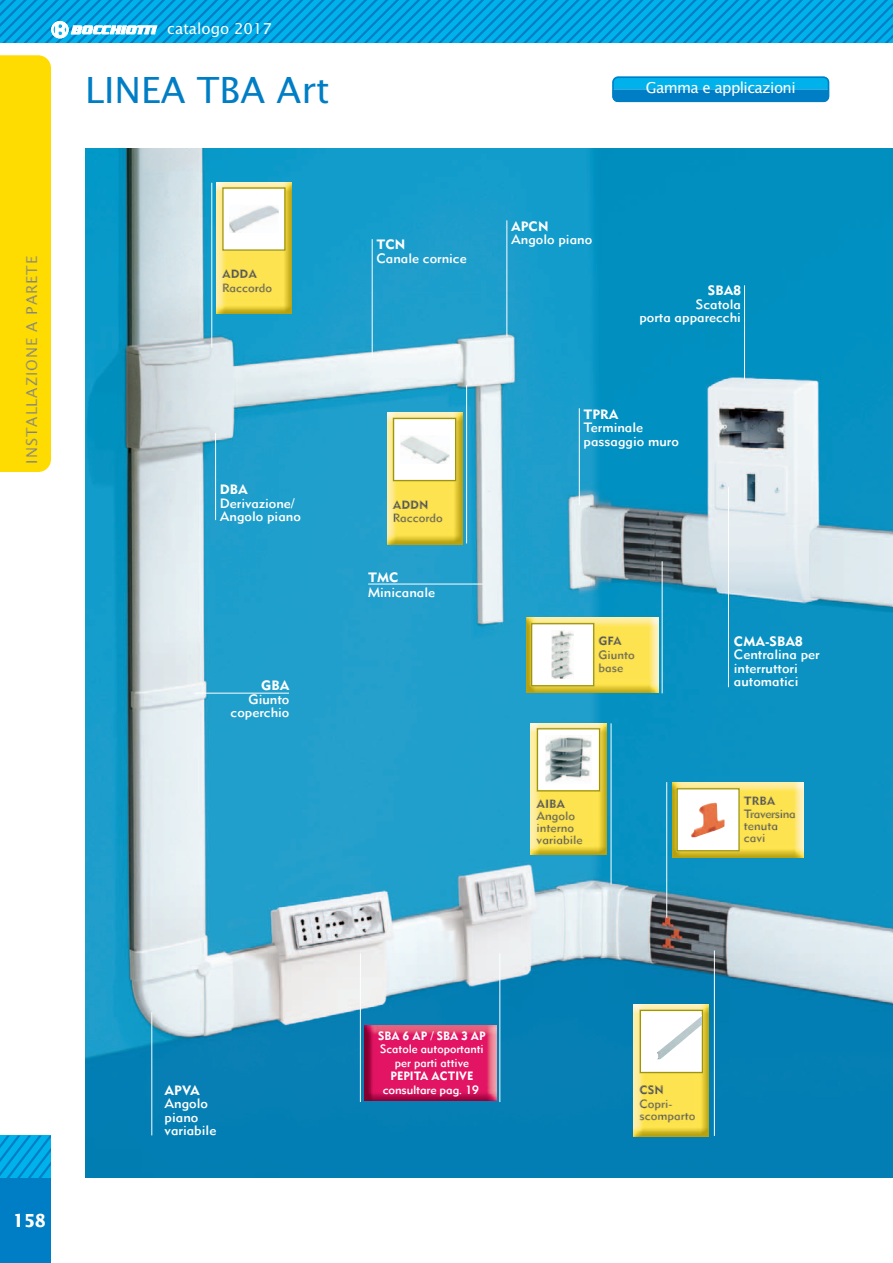
<style>
.page{position:relative;width:893px;height:1263px;background:#fff}
.page>*{position:absolute;margin:0;border:0;box-sizing:border-box;transform-origin:0 0}
.t1{font:36px "Lucida Sans";color:#007ec5}
.t2{font:700 18px "Lucida Sans Std";color:#fff;scale:.9 1}
.t3{font:15px "Lucida Sans";letter-spacing:.065em;color:#808285}
.t4{font:15px "Lucida Sans";letter-spacing:-.04em;color:#fff}
.t5{font:15px "Lucida Sans Std";letter-spacing:-.01em;color:#fff}
.t6{font:13.5px/13.5px "Metro Medium Two";color:#fff}
.t7{font:13.5px "Metro Black Two";color:#fff}
.t8{font:12px/12px "Metro Medium Two";color:#57585a}
.t9{font:12px/13.5px "Metro Medium Two";color:#fff;text-align:center;scale:.95 1}
.t10{font:12px "Metro Black Two";color:#fff;scale:.95 1}
.t11{font:12px "Metro Black Two";color:#57585a}
.t12{font:12px/12px "Metro Medium Two";letter-spacing:-.035em;color:#57585a}
.t13{font:12px "Metro Medium Two";color:#fff}
</style>
<div class="page">
<img style="left:85px;top:149px;width:807px;height:1029px">
<hr style="left:211px;top:183px;width:1px;height:165px;background:#fff">
<hr style="left:466px;top:385px;width:1px;height:158px;background:#fff">
<hr style="left:662px;top:561px;width:1px;height:132px;background:#fff">
<hr style="left:666px;top:782px;width:1px;height:136px;background:#fff">
<hr style="left:372px;top:239px;width:1px;height:118px;background:#fff">
<hr style="left:506px;top:220px;width:1px;height:117px;background:#fff">
<hr style="left:579px;top:408px;width:1px;height:97px;background:#fff">
<hr style="left:215px;top:433px;width:1px;height:87px;background:#fff">
<hr style="left:195px;top:693px;width:94px;height:1px;background:#fff">
<hr style="left:368px;top:584px;width:115px;height:1px;background:#fff">
<hr style="left:611px;top:723px;width:1px;height:161px;background:#fff">
<hr style="left:360px;top:953px;width:1px;height:149px;background:#fff">
<hr style="left:499px;top:953px;width:1px;height:149px;background:#fff">
<hr style="left:151px;top:1012px;width:1px;height:123px;background:#fff">
<hr style="left:714px;top:950px;width:1px;height:186px;background:#fff">
<hr style="left:728px;top:487px;width:1px;height:200px;background:#fff">
<hr style="left:744px;top:285px;width:1px;height:95px;background:#fff">
<img style="left:672px;top:782px;width:131px;height:75px">
<img style="left:676px;top:788px;width:64px;height:64px">
<img style="left:744px;top:796px;width:31px;height:9px">
<img style="left:744px;top:810px;width:51px;height:9px">
<img style="left:744px;top:823px;width:33px;height:8px">
<img style="left:744px;top:834px;width:21px;height:9px">
<img style="left:527px;top:617px;width:131px;height:75px">
<img style="left:531px;top:623px;width:64px;height:64px">
<img style="left:599px;top:636px;width:23px;height:9px">
<img style="left:599px;top:650px;width:35px;height:9px">
<img style="left:599px;top:663px;width:24px;height:9px">
<img style="left:531px;top:723px;width:75px;height:132px">
<img style="left:537px;top:799px;width:28px;height:8px">
<img style="left:537px;top:811px;width:38px;height:21px">
<img style="left:537px;top:835px;width:45px;height:9px">
<img style="left:537px;top:728px;width:63px;height:64px">
<img style="left:634px;top:1005px;width:75px;height:132px">
<img style="left:640px;top:1086px;width:23px;height:9px">
<img style="left:640px;top:1099px;width:32px;height:11px">
<img style="left:640px;top:1113px;width:55px;height:9px">
<img style="left:639px;top:1009px;width:64px;height:64px">
<img style="left:216px;top:182px;width:76px;height:132px">
<img style="left:222px;top:269px;width:35px;height:9px">
<img style="left:223px;top:283px;width:49px;height:9px">
<img style="left:222px;top:187px;width:64px;height:64px">
<img style="left:387px;top:413px;width:75px;height:132px">
<img style="left:393px;top:500px;width:34px;height:9px">
<img style="left:394px;top:513px;width:48px;height:9px">
<img style="left:393px;top:418px;width:63px;height:63px">
<svg style="left:612px;top:77px;width:217px;height:25px;background:#0396d6"></svg>
<div style="left:0;top:55px;width:51px;height:417px;background:#ffdc01"></div>
<img style="left:365px;top:1025px;width:131px;height:76px">
<img style="left:892px;top:149px;width:1px;height:1029px">
<svg style="left:0;top:0;width:893px;height:43px;background:#05a4e0"></svg>
<svg style="left:0;top:1135px;width:51px;height:43px;background:#00a4e0"></svg>
<div style="left:0;top:1178px;width:51px;height:85px;background:#007ec5"></div>
<p class="t3" style="left:26px;top:463px;width:209px;rotate:-90deg">INSTALLAZIONE A PARETE</p>
<p class="t5" style="left:168px;top:22px;width:147px">catalogo 2015-2016</p>
<p class="t5" style="left:263px;top:21px;width:11px">7</p>
<h1 class="t1" style="left:85px;top:75px;width:246px">LINEA TBA Art</h1>
<p class="t4" style="left:646px;top:82px;width:151px">Gamma e applicazioni</p>
<p class="t11" style="left:222px;top:269px;width:37px">ADDA</p>
<p class="t8" style="left:222px;top:283px;width:52px">Raccordo</p>
<p class="t7" style="left:220px;top:484px;width:29px">DBA</p>
<p class="t6" style="left:220px;top:498px;width:83px">Derivazione/<br>Angolo piano</p>
<p class="t7" style="left:261px;top:680px;width:30px">GBA</p>
<p class="t6" style="left:231px;top:694px;width:60px;text-align:right">Giunto coperchio</p>
<p class="t7" style="left:376px;top:240px;width:31px">TCN</p>
<p class="t6" style="left:376px;top:253px;width:92px">Canale cornice</p>
<p class="t11" style="left:393px;top:500px;width:37px">ADDN</p>
<p class="t8" style="left:393px;top:513px;width:52px">Raccordo</p>
<p class="t7" style="left:368px;top:572px;width:32px">TMC</p>
<p class="t6" style="left:368px;top:587px;width:69px">Minicanale</p>
<p class="t7" style="left:511px;top:221px;width:39px">APCN</p>
<p class="t6" style="left:511px;top:234px;width:83px">Angolo piano</p>
<p class="t7" style="left:708px;top:285px;width:34px">SBA8</p>
<p class="t6" style="left:639px;top:299px;width:103px;text-align:right">Scatola<br>porta apparecchi</p>
<p class="t7" style="left:584px;top:409px;width:37px">TPRA</p>
<p class="t6" style="left:584px;top:422px;width:97px">Terminale passaggio muro</p>
<p class="t11" style="left:598px;top:636px;width:25px">GFA</p>
<p class="t8" style="left:598px;top:649px;width:38px;line-height:13.5px">Giunto base</p>
<p class="t11" style="left:537px;top:799px;width:30px">AIBA</p>
<p class="t8" style="left:537px;top:811px;width:48px">Angolo interno variabile</p>
<p class="t7" style="left:734px;top:636px;width:70px">CMA-SBA8</p>
<p class="t6" style="left:734px;top:649px;width:87px">Centralina per interruttori automatici</p>
<p class="t11" style="left:744px;top:796px;width:33px">TRBA</p>
<p class="t12" style="left:744px;top:809px;width:53px">Traversina tenuta cavi</p>
<h2 class="t2" style="left:13px;top:1212px;width:39px">158</h2>
<p class="t7" style="left:165px;top:1085px;width:37px">APVA</p>
<p class="t6" style="left:165px;top:1098px;width:53px">Angolo piano variabile</p>
<p class="t10" style="left:378px;top:1031px;width:115px">SBA 6 AP / SBA 3 AP</p>
<p class="t9" style="left:380px;top:1044px;width:110px">Scatole autoportanti per parti attive</p>
<p class="t10" style="left:391px;top:1072px;width:89px">PEPITA ACTIVE</p>
<p class="t13" style="left:383px;top:1085px;width:98px">consultare pag. 19</p>
<p class="t11" style="left:639px;top:1086px;width:26px">CSN</p>
<p class="t8" style="left:639px;top:1099px;width:58px">Copri&shy;scomparto</p>
</div>
